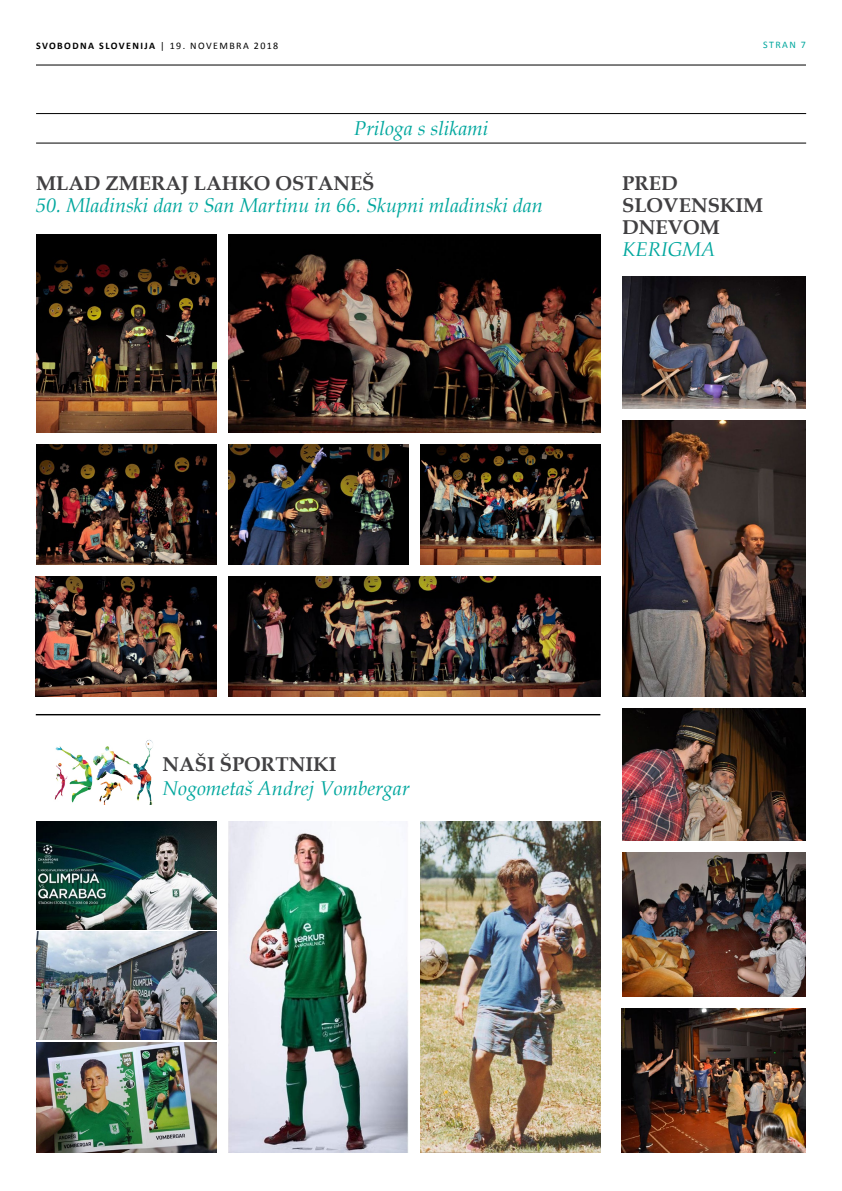
<style>
.page{position:relative;width:842px;height:1191px;background:#fff}
.page>*{position:absolute;margin:0;border:0;box-sizing:border-box;transform-origin:0 0}
.t1{font:italic 20px "Book Antiqua";color:#00a79e}
.t2{font:700 20px/22px "Book Antiqua";color:#414042}
.t3{font:700 10px "Calibri";letter-spacing:.14em;color:#000}
.t4{font:10px "Calibri";letter-spacing:.14em;color:#00a79e}
.s1{font-weight:400}
</style>
<div class="page">
<img style="left:36px;top:576px;width:180px;height:120px">
<hr style="left:36px;top:714px;width:564px;height:1px;background:#000">
<hr style="left:36px;top:143px;width:770px;height:1px;background:#000">
<hr style="left:36px;top:113px;width:770px;height:1px;background:#000">
<img style="left:36px;top:821px;width:180px;height:108px">
<img style="left:36px;top:1042px;width:180px;height:110px">
<img style="left:622px;top:420px;width:183px;height:276px">
<img style="left:36px;top:931px;width:180px;height:108px">
<img style="left:420px;top:821px;width:180px;height:331px">
<img style="left:36px;top:444px;width:180px;height:120px">
<img style="left:622px;top:1008px;width:184px;height:144px">
<img style="left:228px;top:234px;width:372px;height:198px">
<img style="left:228px;top:821px;width:180px;height:331px">
<img style="left:228px;top:444px;width:180px;height:120px">
<img style="left:228px;top:576px;width:372px;height:120px">
<img style="left:420px;top:444px;width:180px;height:120px">
<img style="left:622px;top:852px;width:184px;height:144px">
<img style="left:36px;top:234px;width:180px;height:198px">
<img style="left:622px;top:276px;width:184px;height:132px">
<img style="left:622px;top:708px;width:183px;height:132px">
<hr style="left:36px;top:65px;width:770px;height:1px;background:#000">
<img style="left:54px;top:740px;width:99px;height:64px">
<p class="t3" style="left:36px;top:39px;width:244px">SVOBODNA SLOVENIJA <span class="s1">| 19. NOVEMBRA 2018</span></p>
<p class="t4" style="left:763px;top:39px;width:44px">STRAN 7</p>
<p class="t1" style="left:354px;top:114px;width:136px">Priloga s slikami</p>
<p class="t2" style="left:36px;top:172px;width:340px">MLAD ZMERAJ LAHKO OSTANEŠ</p>
<p class="t1" style="left:36px;top:191px;width:508px">50. Mladinski dan v San Martinu in 66. Skupni mladinski dan</p>
<p class="t2" style="left:622px;top:172px;width:143px">PRED<br>SLOVENSKIM<br>DNEVOM</p>
<p class="t1" style="left:622px;top:235px;width:95px">KERIGMA</p>
<p class="t2" style="left:163px;top:753px;width:175px">NAŠI ŠPORTNIKI</p>
<p class="t1" style="left:163px;top:774px;width:249px">Nogometaš Andrej Vombergar</p>
</div>
